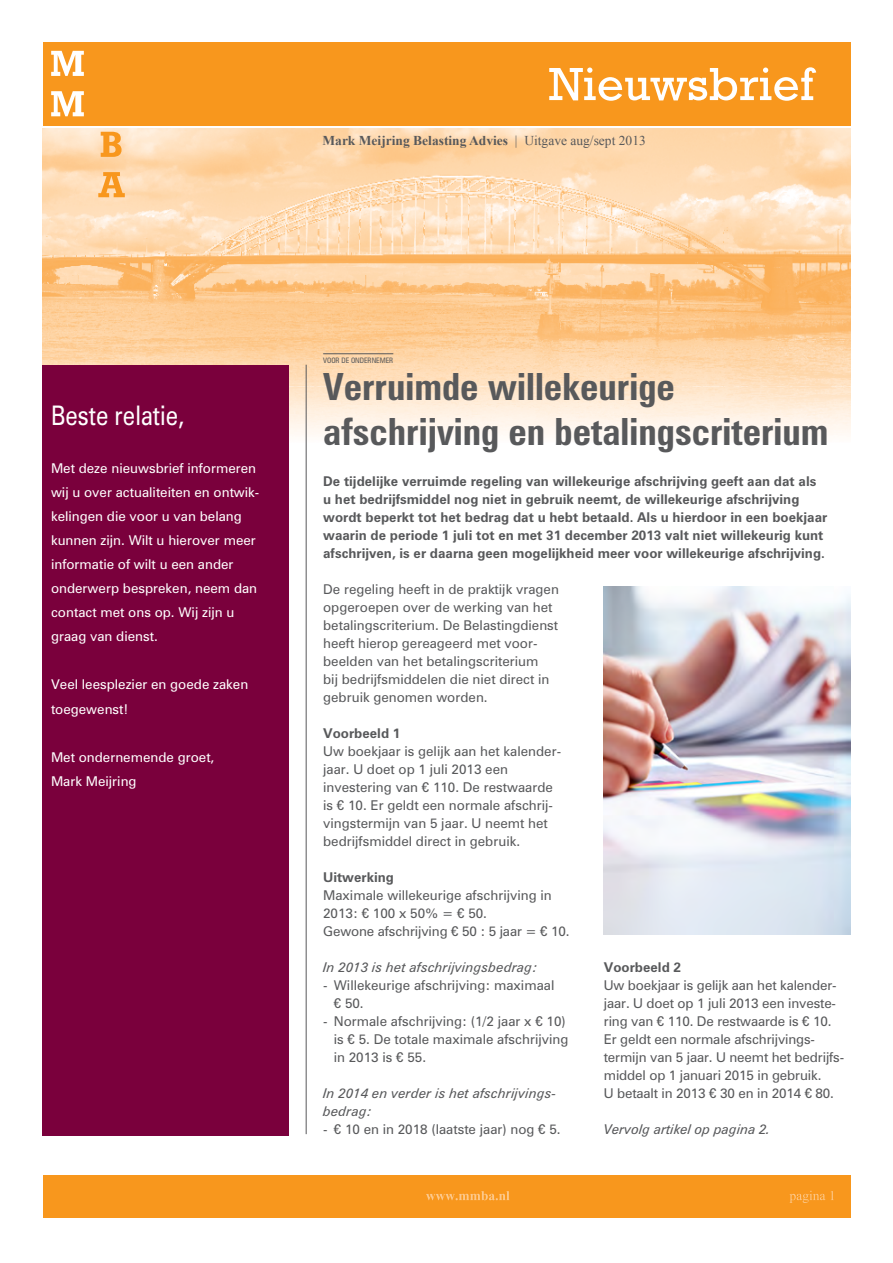
<style>
.page{position:relative;width:893px;height:1263px;background:#fff}
.page>*{position:absolute;margin:0;border:0;box-sizing:border-box;transform-origin:0 0}
.t1{font:700 condensed 37.5px/45px "Zurich BT";color:#58595b}
.t2{font:27px "Zurich BT";color:#fff;scale:.83 1}
.t3{font:13.5px/18px "Zurich BT";color:#58595b}
.t4{font:700 13.5px/18px "Zurich BT";color:#58595b}
.t5{font:13.5px/24px "Zurich BT";color:#fff}
.t6{font:italic 13.5px/18px "Zurich BT";color:#58595b}
.t7{font:700 13.5px "Times New Roman";color:#58595b}
.t8{font:condensed 7.5px "Zurich BT";color:#58595b}
.s1{font-weight:400}
</style>
<div class="page">
<img style="left:43px;top:129px;width:807px;height:357px">
<div style="left:43px;top:365px;width:246px;height:770px;background:#7a003c"></div>
<div style="left:43px;top:1175px;width:807px;height:42px;background:#f8971d"></div>
<div style="left:43px;top:43px;width:807px;height:83px;background:#f8971d"></div>
<svg style="left:51px;top:51px;width:33px;height:25px"></svg>
<svg style="left:51px;top:91px;width:33px;height:25px"></svg>
<svg style="left:101px;top:132px;width:21px;height:25px"></svg>
<svg style="left:98px;top:172px;width:27px;height:25px"></svg>
<svg style="left:426px;top:1191px;width:84px;height:9px"></svg>
<svg style="left:549px;top:67px;width:267px;height:34px"></svg>
<svg style="left:789px;top:1191px;width:45px;height:12px"></svg>
<hr style="left:306px;top:365px;width:1px;height:769px;background:#58595b">
<hr style="left:323px;top:353px;width:70px;height:1px;background:#58595b">
<img style="left:604px;top:587px;width:246px;height:347px">
<p class="t7" style="left:322px;top:131px;width:325px">Mark Meijring Belasting Advies <span class="s1">| Uitgave aug/sept 2013</span></p>
<h2 class="t2" style="left:51px;top:399px;width:162px">Beste relatie,</h2>
<p class="t5" style="left:51px;top:456px;width:210px">Met deze nieuwsbrief informeren wij u over actualiteiten en ontwik&shy;kelingen die voor u van belang kunnen zijn. Wilt u hierover meer informatie of wilt u een ander onderwerp bespreken, neem dan contact met ons op. Wij zijn u graag van dienst.</p>
<p class="t5" style="left:51px;top:672px;width:199px">Veel leesplezier en goede zaken toegewenst!</p>
<p class="t5" style="left:51px;top:745px;width:165px">Met ondernemende groet,<br>Mark Meijring</p>
<p class="t8" style="left:323px;top:356px;width:72px">VOOR DE ONDERNEMER</p>
<h1 class="t1" style="left:323px;top:364px;width:507px">Verruimde willekeurige afschrijving en betalingscriterium</h1>
<p class="t4" style="left:323px;top:472px;width:506px">De tijdelijke verruimde regeling van willekeurige afschrijving geeft aan dat als u het bedrijfsmiddel nog niet in gebruik neemt, de willekeurige afschrijving wordt beperkt tot het bedrag dat u hebt betaald. Als u hierdoor in een boekjaar waarin de periode 1 juli tot en met 31 december 2013 valt niet willekeurig kunt afschrijven, is er daarna geen mogelijkheid meer voor willekeurige afschrijving.</p>
<p class="t3" style="left:323px;top:580px;width:237px">De regeling heeft in de praktijk vragen opgeroepen over de werking van het betalingscriterium. De Belastingdienst heeft hierop gereageerd met voor&shy;beelden van het betalingscriterium<br>bij bedrijfsmiddelen die niet direct in gebruik genomen worden.</p>
<p class="t4" style="left:323px;top:724px;width:79px">Voorbeeld 1</p>
<p class="t3" style="left:323px;top:742px;width:239px">Uw boekjaar is gelijk aan het kalender&shy;jaar. U doet op 1 juli 2013 een investering van € 110. De restwaarde is € 10. Er geldt een normale afschrij&shy;vingstermijn van 5 jaar. U neemt het bedrijfsmiddel direct in gebruik.</p>
<p class="t4" style="left:323px;top:868px;width:72px">Uitwerking</p>
<p class="t3" style="left:323px;top:886px;width:248px">Maximale willekeurige afschrijving in<br>2013: € 100 x 50% = € 50.<br>Gewone afschrijving € 50 : 5 jaar = € 10.</p>
<p class="t6" style="left:323px;top:958px;width:216px">In 2013 is het afschrijvingsbedrag:</p>
<p class="t3" style="left:334px;top:976px;width:222px;text-indent:-11px">- Willekeurige afschrijving: maximaal € 50.</p>
<p class="t3" style="left:334px;top:1012px;width:236px;text-indent:-11px">- Normale afschrijving: (1/2 jaar x € 10) is € 5. De totale maximale afschrijving in 2013 is € 55.</p>
<p class="t6" style="left:323px;top:1084px;width:235px">In 2014 en verder is het afschrijvings&shy;bedrag:</p>
<p class="t3" style="left:323px;top:1120px;width:239px">- € 10 en in 2018 (laatste jaar) nog € 5.</p>
<p class="t4" style="left:604px;top:958px;width:79px">Voorbeeld 2</p>
<p class="t3" style="left:604px;top:976px;width:242px">Uw boekjaar is gelijk aan het kalender&shy;jaar. U doet op 1 juli 2013 een investe&shy;ring van € 110. De restwaarde is € 10.<br>Er geldt een normale afschrijvings&shy;termijn van 5 jaar. U neemt het bedrijfs&shy;middel op 1 januari 2015 in gebruik.<br>U betaalt in 2013 € 30 en in 2014 € 80.</p>
<p class="t6" style="left:604px;top:1120px;width:168px">Vervolg artikel op pagina 2.</p>
</div>
